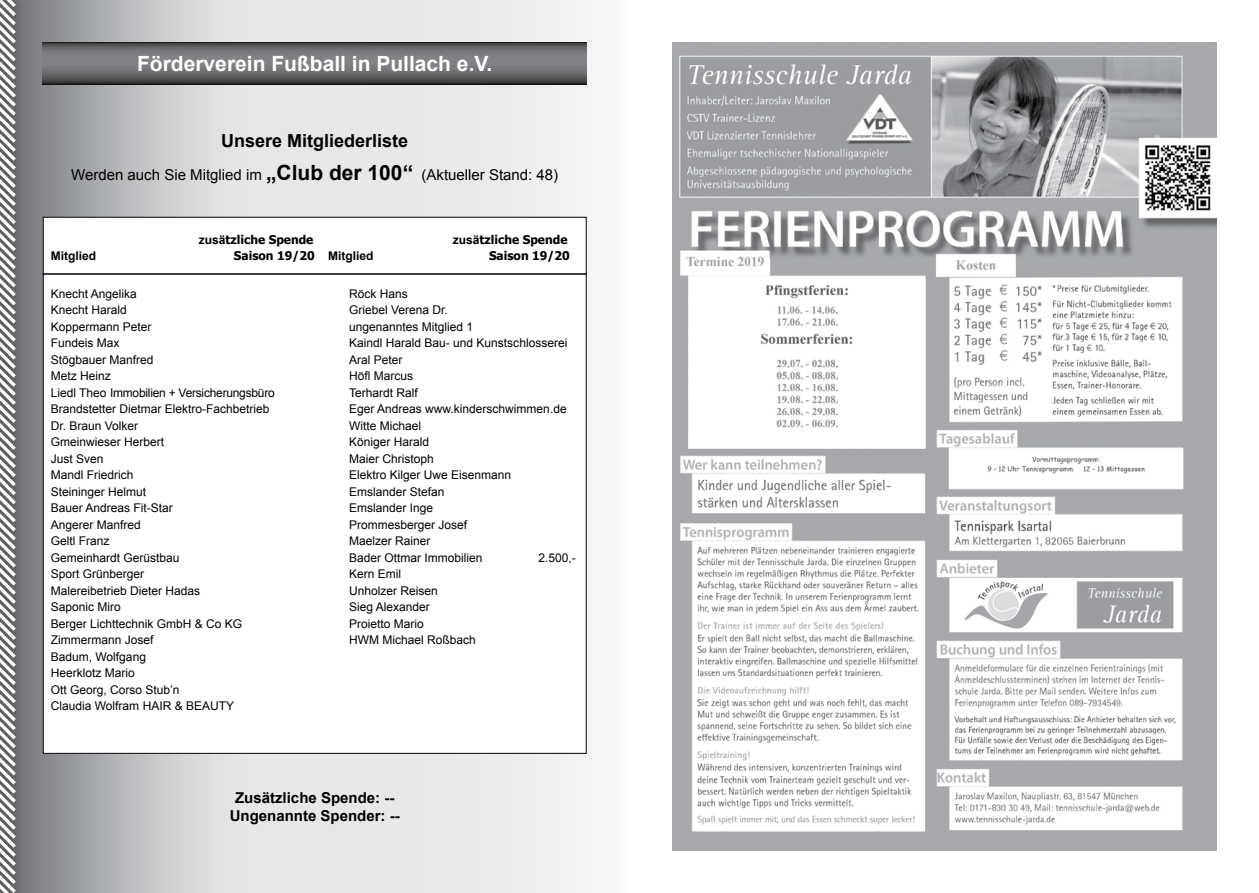
<style>
.page{position:relative;width:1259px;height:893px;background:#fff}
.page>*{position:absolute;margin:0;border:0;box-sizing:border-box;transform-origin:0 0}
.t1{font:700 21px "Arial";color:#fff}
.t2{font:700 18px "Arial";color:#000}
.t3{font:15px "Arial";color:#000}
.t4{font:700 15px/18px "Arial";color:#000;text-align:center}
.t5{font:12px/16.5px "Arial";color:#000}
.t6{font:700 12px "Tahoma";color:#000}
.t7{font:700 12px "Arial";color:#000}
.s1{font-weight:700;font-size:21px}
.s2{font-family:"Arial"}
</style>
<div class="page">
<svg style="left:26px;top:0;width:564px;height:893px;background:#cecfd0"></svg>
<div style="left:43px;top:217px;width:543px;height:536px;background:#fff"></div>
<hr style="left:43px;top:273px;width:544px;height:2px;background:#000">
<div style="left:0;top:0;width:26px;height:893px;background:#727476"></div>
<svg style="left:0;top:0;width:17px;height:893px"></svg>
<svg style="left:43px;top:43px;width:544px;height:41px;background:#696a6c"></svg>
<img style="left:672px;top:43px;width:544px;height:808px">
<h1 class="t1" style="left:137px;top:50px;width:357px">Förderverein Fußball in Pullach e.V.</h1>
<h2 class="t2" style="left:221px;top:129px;width:189px">Unsere Mitgliederliste</h2>
<p class="t3" style="left:71px;top:165px;width:488px">Werden auch Sie Mitglied im <span class="s1">„Club der 100“</span> (Aktueller Stand: 48)</p>
<p class="t6" style="left:199px;top:231px;width:116px"><span class="s2">zusä</span>tzliche Spende</p>
<p class="t7" style="left:51px;top:248px;width:47px">Mitglied</p>
<p class="t6" style="left:234px;top:248px;width:82px">Saison 19/20</p>
<p class="t5" style="left:51px;top:286px;width:225px">Knecht Angelika<br>Knecht Harald<br>Koppermann Peter<br>Fundeis Max<br>Stögbauer Manfred<br>Metz Heinz<br>Liedl Theo Immobilien + Versicherungsbüro<br>Brandstetter Dietmar Elektro-Fachbetrieb<br>Dr. Braun Volker<br>Gmeinwieser Herbert<br>Just Sven<br>Mandl Friedrich<br>Steininger Helmut<br>Bauer Andreas Fit-Star<br>Angerer Manfred<br>Geltl Franz<br>Gemeinhardt Gerüstbau<br>Sport Grünberger<br>Malereibetrieb Dieter Hadas<br>Saponic Miro<br>Berger Lichttechnik GmbH &amp; Co KG<br>Zimmermann Josef<br>Badum, Wolfgang<br>Heerklotz Mario<br>Ott Georg, Corso Stub’n<br>Claudia Wolfram HAIR &amp; BEAUTY</p>
<p class="t6" style="left:453px;top:231px;width:116px"><span class="s2">zusä</span>tzliche Spende</p>
<p class="t7" style="left:328px;top:248px;width:47px">Mitglied</p>
<p class="t6" style="left:489px;top:248px;width:82px">Saison 19/20</p>
<p class="t5" style="left:349px;top:286px;width:220px">Röck Hans<br>Griebel Verena Dr.<br>ungenanntes Mitglied 1<br>Kaindl Harald Bau- und Kunstschlosserei<br>Aral Peter<br>Höfl Marcus<br>Terhardt Ralf<br>Eger Andreas www.kinderschwimmen.de<br>Witte Michael<br>Königer Harald<br>Maier Christoph<br>Elektro Kilger Uwe Eisenmann<br>Emslander Stefan<br>Emslander Inge<br>Prommesberger Josef<br>Maelzer Rainer<br>Bader Ottmar Immobilien</p>
<p class="t5" style="left:538px;top:550px;width:39px">2.500,-</p>
<p class="t5" style="left:349px;top:566px;width:128px">Kern Emil<br>Unholzer Reisen<br>Sieg Alexander<br>Proietto Mario<br>HWM Michael Roßbach</p>
<p class="t4" style="left:230px;top:790px;width:172px">Zusätzliche Spende: --<br>Ungenannte Spender: --</p>
</div>
